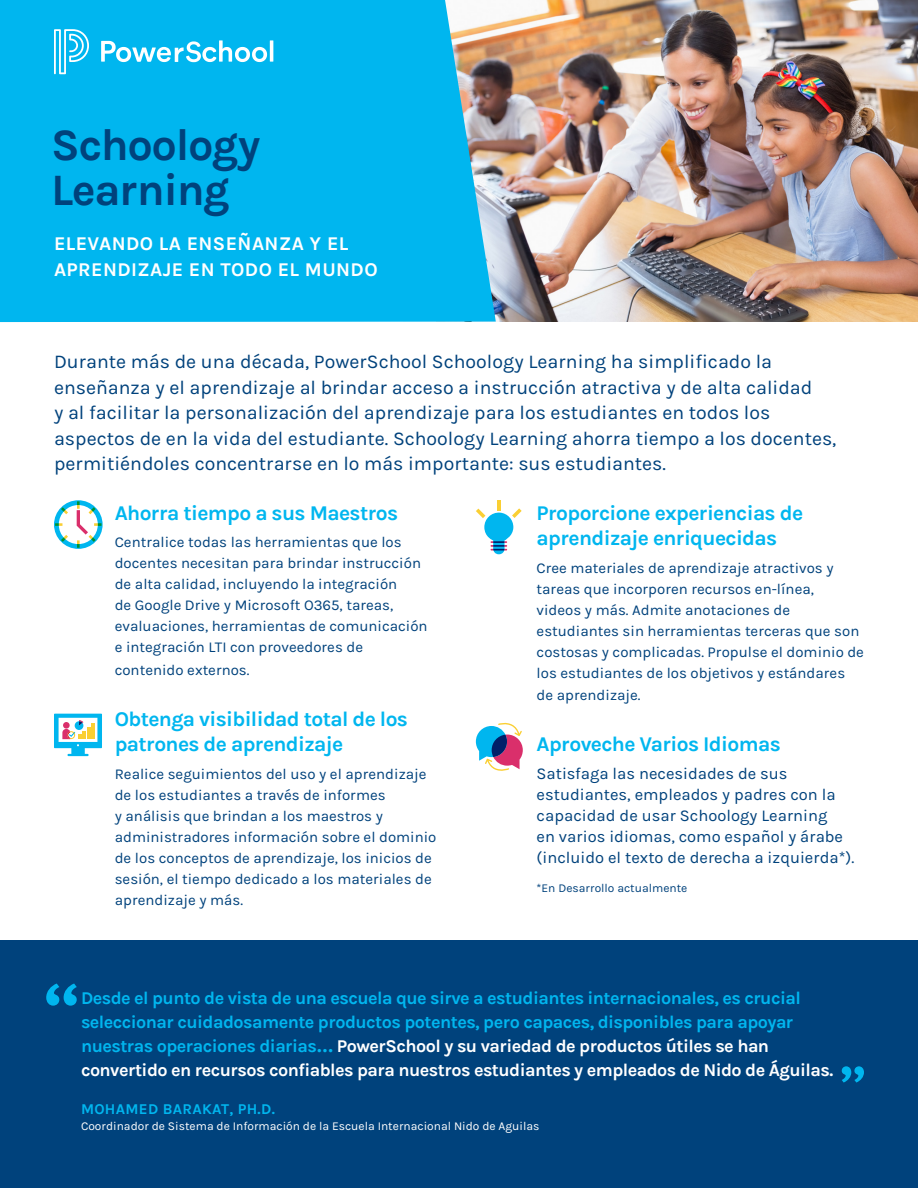
<style>
.page{position:relative;width:918px;height:1188px;background:#fff}
.page>*{position:absolute;margin:0;border:0;box-sizing:border-box;transform-origin:0 0}
.t1{font:700 45px/45px "Karla";letter-spacing:-.03em;color:#00427c}
.t2{font:700 21px/25.5px "Karla";letter-spacing:-.03em;color:#00b6ef}
.t3{font:19.5px/25.5px "Karla";color:#00427c}
.t4{font:700 19.5px/25.5px "Karla";letter-spacing:.02em;color:#fff}
.t5{font:700 18px/24px "Karla";letter-spacing:-.03em;color:#00b6ef}
.t6{font:16.5px/21px "Karla";color:#00427c}
.t7{font:15px/21px "Karla";color:#00427c}
.t8{font:700 15px "Karla";letter-spacing:.02em;color:#00b6ef}
.t9{font:12px "Karla";color:#fff}
.t10{font:12px "Karla";color:#00427c}
.s1{font-family:"Georgia"}
.s2{color:#fff}
</style>
<div class="page">
<svg style="left:54px;top:500px;width:49px;height:49px"></svg>
<svg style="left:54px;top:714px;width:48px;height:42px"></svg>
<hr style="left:497px;top:500px;width:4px;height:10px;background:#facf33">
<svg style="left:476px;top:508px;width:46px;height:46px"></svg>
<svg style="left:476px;top:722px;width:47px;height:49px"></svg>
<div style="left:0;top:940px;width:918px;height:248px;background:#00427c"></div>
<svg style="left:46px;top:984px;width:31px;height:22px"></svg>
<svg style="left:842px;top:1066px;width:22px;height:17px"></svg>
<img style="left:496px;top:0;width:422px;height:322px">
<div style="left:0;top:0;width:496px;height:322px;background:#00b6ef"></div>
<svg style="left:54px;top:29px;width:35px;height:45px"></svg>
<hr style="left:270px;top:40px;width:3px;height:22px;background:#fff">
<svg style="left:101px;top:40px;width:166px;height:22px"></svg>
<h1 class="t1" style="left:51px;top:122px;width:211px">Schoology<br>Learning</h1>
<h3 class="t4" style="left:54px;top:231px;width:325px">ELEVANDO LA ENSEÑANZA Y EL<br>APRENDIZAJE EN TODO EL MUNDO</h3>
<p class="t3" style="left:54px;top:349px;width:784px">Durante más de una década, PowerSchool Schoology Learning ha simplificado la enseñanza y el aprendizaje al brindar acceso a instrucción atractiva y de alta calidad<br>y al facilitar la personalización del aprendizaje para los estudiantes en todos los aspectos de en la vida del estudiante. Schoology Learning ahorra tiempo a los docentes, permitiéndoles concentrarse en lo más importante: sus estudiantes.</p>
<h2 class="t2" style="left:115px;top:500px;width:285px">Ahorra tiempo a sus Maestros</h2>
<p class="t7" style="left:115px;top:532px;width:314px">Centralice todas las herramientas que los docentes necesitan para brindar instrucción de alta calidad, incluyendo la integración<br>de Google Drive y Microsoft O365, tareas, evaluaciones, herramientas de comunicación e integración LTI con proveedores de</p>
<p class="t7" style="left:115px;top:660px;width:136px">contenido externos.</p>
<h2 class="t2" style="left:115px;top:706px;width:295px">Obtenga visibilidad total de los patrones de aprendizaje</h2>
<p class="t7" style="left:115px;top:764px;width:323px">Realice seguimientos del uso y el aprendizaje de los estudiantes a través de informes<br>y análisis que brindan a los maestros y administradores información sobre el dominio de los conceptos de aprendizaje, los inicios de sesión, el tiempo dedicado a los materiales de aprendizaje y más.</p>
<h2 class="t2" style="left:537px;top:500px;width:268px">Proporcione experiencias de aprendizaje enriquecidas</h2>
<p class="t7" style="left:537px;top:558px;width:329px">Cree materiales de aprendizaje atractivos y tareas que incorporen recursos en-línea,<br>videos y más. Admite anotaciones de estudiantes sin herramientas terceras que son costosas y complicadas. Propulse el dominio de los estudiantes de los objetivos y estándares</p>
<p class="t7" style="left:537px;top:685px;width:106px">de aprendizaje.</p>
<h2 class="t2" style="left:537px;top:732px;width:246px">Aproveche Varios Idiomas</h2>
<p class="t6" style="left:537px;top:763px;width:319px">Satisfaga las necesidades de sus estudiantes, empleados y padres con la capacidad de usar Schoology Learning<br>en varios idiomas, como español y árabe (incluido el texto de derecha a izquierda*).</p>
<p class="t10" style="left:537px;top:881px;width:152px">*En Desarrollo actualmente</p>
<p class="t5" style="left:81px;top:986px;width:754px">Desde el punto de vista de una escuela que sirve a estudiantes internacionales, es crucial seleccionar cuidadosamente productos potentes, pero capaces, disponibles para apoyar nuestras operaciones diarias<span class="s1">…</span> <span class="s2">PowerSchool y su variedad de productos útiles se han convertido en recursos confiables para nuestros estudiantes y empleados de Nido de Águilas.</span></p>
<p class="t8" style="left:81px;top:1101px;width:195px">MOHAMED BARAKAT, PH.D.</p>
<p class="t9" style="left:81px;top:1119px;width:460px">Coordinador de Sistema de Información de la Escuela Internacional Nido de Aguilas</p>
</div>
